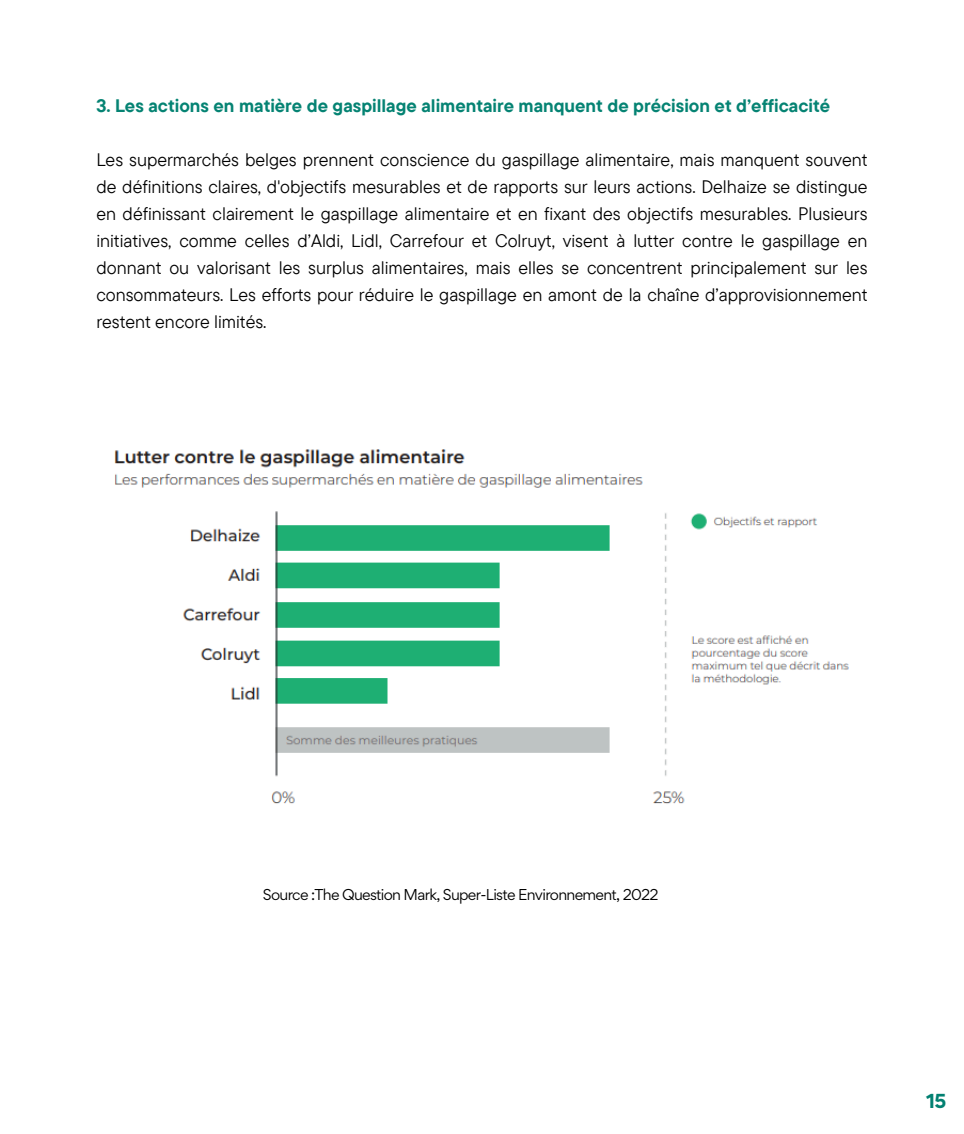
<style>
.page{position:relative;width:964px;height:1134px;background:#fff}
.page>*{position:absolute;margin:0;border:0;box-sizing:border-box;transform-origin:0 0}
.t1{font:18px/27px "TT Commons Pro";color:#000;text-align:justify}
.t2{font:700 18px "TT Commons Pro";color:#058373}
.t3{font:700 18px "Gordita";color:#028071}
.t4{font:14px "Gordita";letter-spacing:-.05em;color:#000}
</style>
<div class="page">
<img style="left:114px;top:449px;width:735px;height:355px">
<h2 class="t2" style="left:96px;top:94px;width:735px">3. Les actions en matière de gaspillage alimentaire manquent de précision et d’efficacité</h2>
<p class="t1" style="left:96px;top:145px;width:773px">Les supermarchés belges prennent conscience du gaspillage alimentaire, mais manquent souvent de définitions claires, d'objectifs mesurables et de rapports sur leurs actions. Delhaize se distingue en définissant clairement le gaspillage alimentaire et en fixant des objectifs mesurables. Plusieurs initiatives, comme celles d’Aldi, Lidl, Carrefour et Colruyt, visent à lutter contre le gaspillage en donnant ou valorisant les surplus alimentaires, mais elles se concentrent principalement sur les consommateurs. Les efforts pour réduire le gaspillage en amont de la chaîne d’approvisionnement restent encore limités.</p>
<p class="t4" style="left:263px;top:885px;width:397px">Source :The Question Mark, Super-Liste Environnement, 2022</p>
<h1 class="t3" style="left:926px;top:1089px;width:21px">15</h1>
</div>
